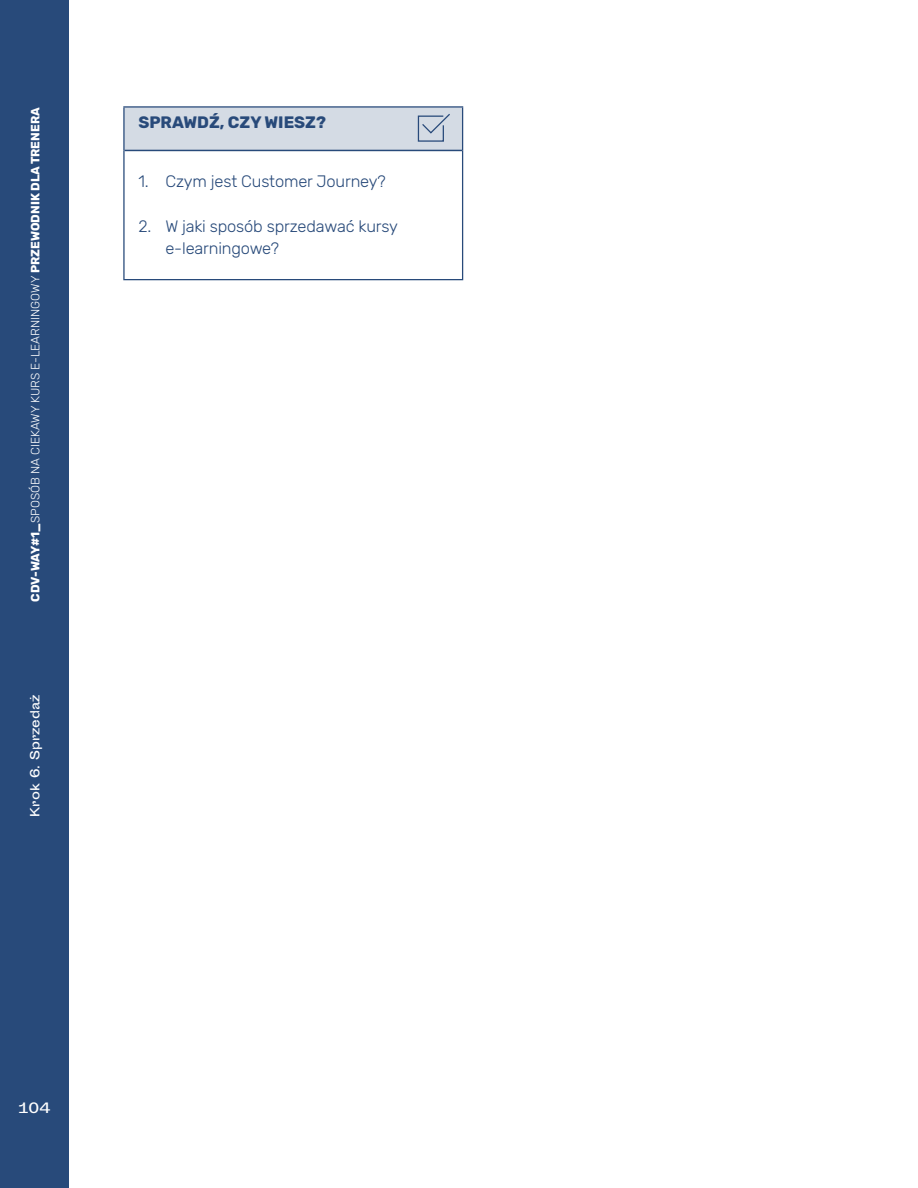
<style>
.page{position:relative;width:918px;height:1188px;background:#fff}
.page>*{position:absolute;margin:0;border:0;box-sizing:border-box;transform-origin:0 0}
.t1{font:300 16.5px/22.5px "Rubik";letter-spacing:-.01em;color:#284a7a}
.t2{font:700 16.5px "Rubik";color:#284a7a}
.t3{font:13.5px "Sporting Grotesque";color:#fff}
.t4{font:300 12px "Rubik";color:#fff}
.t5{font:12px "Sporting Grotesque";color:#fff}
.s1{font-weight:700}
</style>
<div class="page">
<div style="left:0;top:0;width:68px;height:1188px;background:#284a7a"></div>
<div style="left:124px;top:107px;width:339px;height:43px;background:#d4dbe4"></div>
<hr style="left:123px;top:150px;width:2px;height:129px;background:#284a7a">
<hr style="left:462px;top:150px;width:1px;height:129px;background:#284a7a">
<hr style="left:123px;top:279px;width:340px;height:1px;background:#284a7a">
<hr style="left:123px;top:106px;width:340px;height:2px;background:#284a7a">
<hr style="left:123px;top:108px;width:2px;height:42px;background:#284a7a">
<hr style="left:462px;top:108px;width:1px;height:42px;background:#284a7a">
<hr style="left:125px;top:150px;width:337px;height:1px;background:#284a7a">
<svg style="left:417px;top:114px;width:33px;height:28px"></svg>
<p class="t4" style="left:29px;top:602px;width:496px;rotate:-90deg"><span class="s1">CDV-WAY#1_</span>SPOSÓB NA CIEKAWY KURS E-LEARNINGOWY <span class="s1">PRZEWODNIK DLA TRENERA</span></p>
<p class="t5" style="left:28px;top:817px;width:124px;rotate:-90deg">Krok 6. Sprzedaż</p>
<p class="t2" style="left:138px;top:113px;width:189px">SPRAWDŹ, CZY WIESZ?</p>
<p class="t1" style="left:138px;top:170px;width:249px">1. Czym jest Customer Journey?</p>
<p class="t1" style="left:165px;top:215px;width:234px;text-indent:-27px">2. W jaki sposób sprzedawać kursy e-learningowe?</p>
<p class="t3" style="left:18px;top:1100px;width:34px">104</p>
</div>
